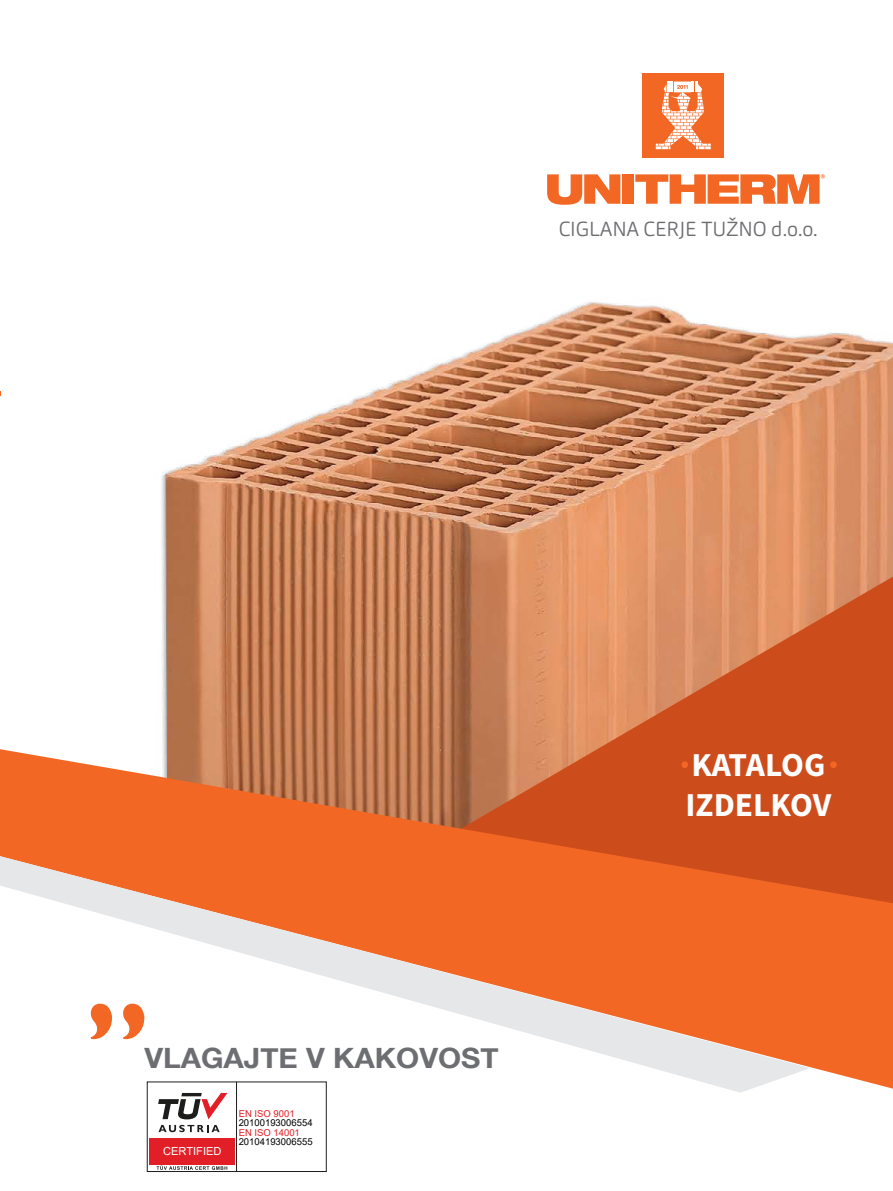
<style>
.page{position:relative;width:893px;height:1191px;background:#fff}
.page>*{position:absolute;margin:0;border:0;box-sizing:border-box;transform-origin:0 0}
.t1{font:700 33.45px/39.8px "Source Sans Pro";color:#fff}
.t2{font:700 28.05px "Helvetica Neue";color:#6d6e71;scale:1.06 1}
.t3{font:300 20.1px "Carnas";color:#6d6e71}
.t4{font:11.1px "Arial";color:#fff}
.t5{font:9.6px "Arial";color:#000}
.t6{font:9.6px "Arial";color:#e21f26}
</style>
<div class="page">
<img style="left:0;top:302px;width:893px;height:447px">
<svg style="left:459px;top:576px;width:434px;height:173px"></svg>
<div style="left:622px;top:174px;width:12px;height:30px;background:#f26724"></div>
<svg style="left:547px;top:174px;width:73px;height:31px"></svg>
<svg style="left:635px;top:174px;width:190px;height:30px"></svg>
<div style="left:642px;top:73px;width:81px;height:85px;background:#f26724"></div>
<svg style="left:656px;top:82px;width:55px;height:67px"></svg>
<svg style="left:0;top:749px;width:893px;height:339px"></svg>
<svg style="left:0;top:856px;width:810px;height:236px"></svg>
<div style="left:147px;top:1081px;width:180px;height:91px;background:#fff"></div>
<div style="left:147px;top:1081px;width:90px;height:90px;border:1px solid #1d1d1b"></div>
<div style="left:149px;top:1138px;width:86px;height:26px;background:#e21f26"></div>
<svg style="left:157px;top:1165px;width:70px;height:4px"></svg>
<svg style="left:158px;top:1093px;width:69px;height:39px"></svg>
<h3 class="t3" style="left:559px;top:217px;width:260px">CIGLANA CERJE TUŽNO d.o.o.</h3>
<h2 class="t2" style="left:144px;top:1040px;width:336px">VLAGAJTE V KAKOVOST</h2>
<p class="t4" style="left:163px;top:1143px;width:60px">CERTIFIED</p>
<p class="t6" style="left:239px;top:1106px;width:57px">EN ISO 9001</p>
<p class="t5" style="left:239px;top:1135px;width:75px">20104193006555</p>
<p class="t5" style="left:239px;top:1116px;width:75px">20100193006554</p>
<p class="t6" style="left:239px;top:1125px;width:63px">EN ISO 14001</p>
<h1 class="t1" style="left:685px;top:744px;width:147px">KATALOG<br>IZDELKOV</h1>
</div>
